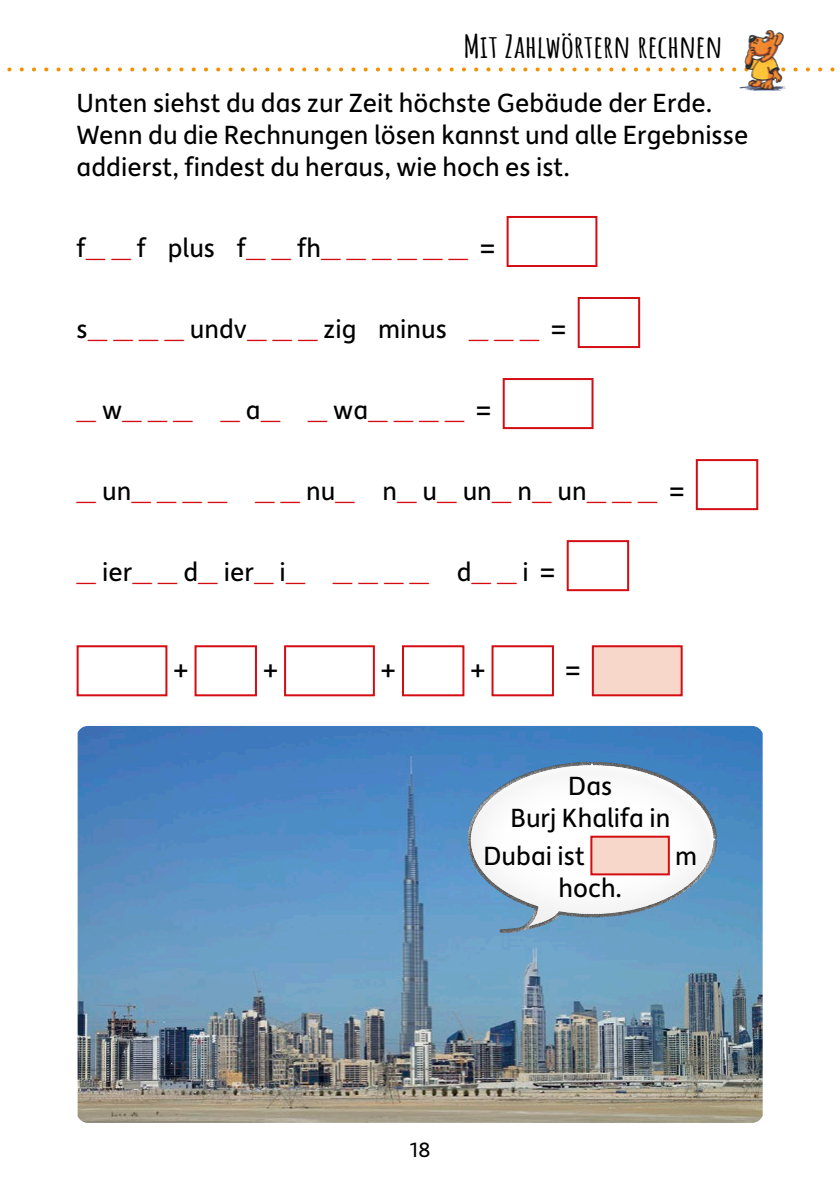
<style>
.page{position:relative;width:840px;height:1191px;background:#fff}
.page>*{position:absolute;margin:0;border:0;box-sizing:border-box;transform-origin:0 0}
.Kopfzeile{font:700 31px "Amatic SC";letter-spacing:-.02em;color:#000;scale:1.2 1}
.t1{font:28px/32px "Depot New";color:#000}
.t2{font:22.4px "Depot New";color:#d40d13;scale:1.75 1}
.t3{font:22px "Depot New";color:#000}
.s1{font-size:22.4px;color:#d40d13}
.s2{font-size:28px;color:#000}
</style>
<div class="page">
<svg style="left:7px;top:67px;width:828px;height:4px"></svg>
<img style="left:739px;top:30px;width:45px;height:61px">
<div style="left:506px;top:216px;width:91px;height:51px;border:2px solid #d40d13"></div>
<div style="left:577px;top:297px;width:62px;height:51px;border:2px solid #d40d13"></div>
<div style="left:502px;top:378px;width:91px;height:51px;border:2px solid #d40d13"></div>
<div style="left:695px;top:459px;width:62px;height:51px;border:2px solid #d40d13"></div>
<div style="left:566px;top:540px;width:62px;height:51px;border:2px solid #d40d13"></div>
<div style="left:77px;top:645px;width:90px;height:51px;border:2px solid #d40d13"></div>
<div style="left:194px;top:645px;width:63px;height:51px;border:2px solid #d40d13"></div>
<div style="left:284px;top:645px;width:90px;height:51px;border:2px solid #d40d13"></div>
<div style="left:402px;top:645px;width:62px;height:51px;border:2px solid #d40d13"></div>
<div style="left:491px;top:645px;width:62px;height:51px;border:2px solid #d40d13"></div>
<div style="left:591px;top:645px;width:91px;height:51px;background:#f7d7c9;border:2px solid #d40d13"></div>
<img style="left:78px;top:726px;width:684px;height:396px">
<div style="left:466px;top:759px;width:254px;height:176px;background:#000;opacity:.5"></div>
<div style="left:590px;top:835px;width:79px;height:40px;background:#f7d7c9;border:2px solid #d40d13"></div>
<p class="Kopfzeile" style="left:463px;top:23px;width:218px">Mit Zahlwörtern rechnen</p>
<p class="t1" style="left:77px;top:86px;width:673px">Unten siehst du das zur Zeit höchste Gebäude der Erde.<br>Wenn du die Rechnungen lösen kannst und alle Ergebnisse addierst, findest du heraus, wie hoch es ist.</p>
<p class="t1" style="left:77px;top:231px;width:420px">f<span class="s1">__</span>f plus f<span class="s1">__</span>fh<span class="s1">______</span> =</p>
<p class="t1" style="left:77px;top:312px;width:491px">s<span class="s1">____</span> undv<span class="s1">___</span> zig minus <span class="s1">___</span> =</p>
<p class="t2" style="left:77px;top:397px;width:239px">_<span class="s2">w</span>___ _<span class="s2">a</span>_ _<span class="s2">wa</span>____ <span class="s2">=</span></p>
<p class="t2" style="left:77px;top:478px;width:349px">_<span class="s2">un</span>____ __<span class="s2">nu</span>_ <span class="s2">n</span>_<span class="s2">u</span>_<span class="s2">un</span>_<span class="s2">n</span>_<span class="s2">un</span>___ <span class="s2">=</span></p>
<p class="t2" style="left:77px;top:559px;width:275px">_<span class="s2">ier</span>__<span class="s2">d</span>_<span class="s2">ier</span>_<span class="s2">i</span>_ ____ <span class="s2">d</span>__<span class="s2">i =</span></p>
<p class="t1" style="left:173px;top:653px;width:18px">+</p>
<p class="t1" style="left:262px;top:653px;width:18px">+</p>
<p class="t1" style="left:380px;top:653px;width:18px">+</p>
<p class="t1" style="left:469px;top:653px;width:18px">+</p>
<p class="t1" style="left:564px;top:653px;width:18px">=</p>
<p class="t1" style="left:510px;top:769px;width:161px;text-align:center">Das<br>Burj Khalifa in</p>
<p class="t1" style="left:483px;top:839px;width:103px">Dubai ist</p>
<p class="t1" style="left:674px;top:839px;width:24px">m</p>
<p class="t1" style="left:558px;top:871px;width:65px">hoch.</p>
<p class="t3" style="left:409px;top:1135px;width:23px">18</p>
</div>
